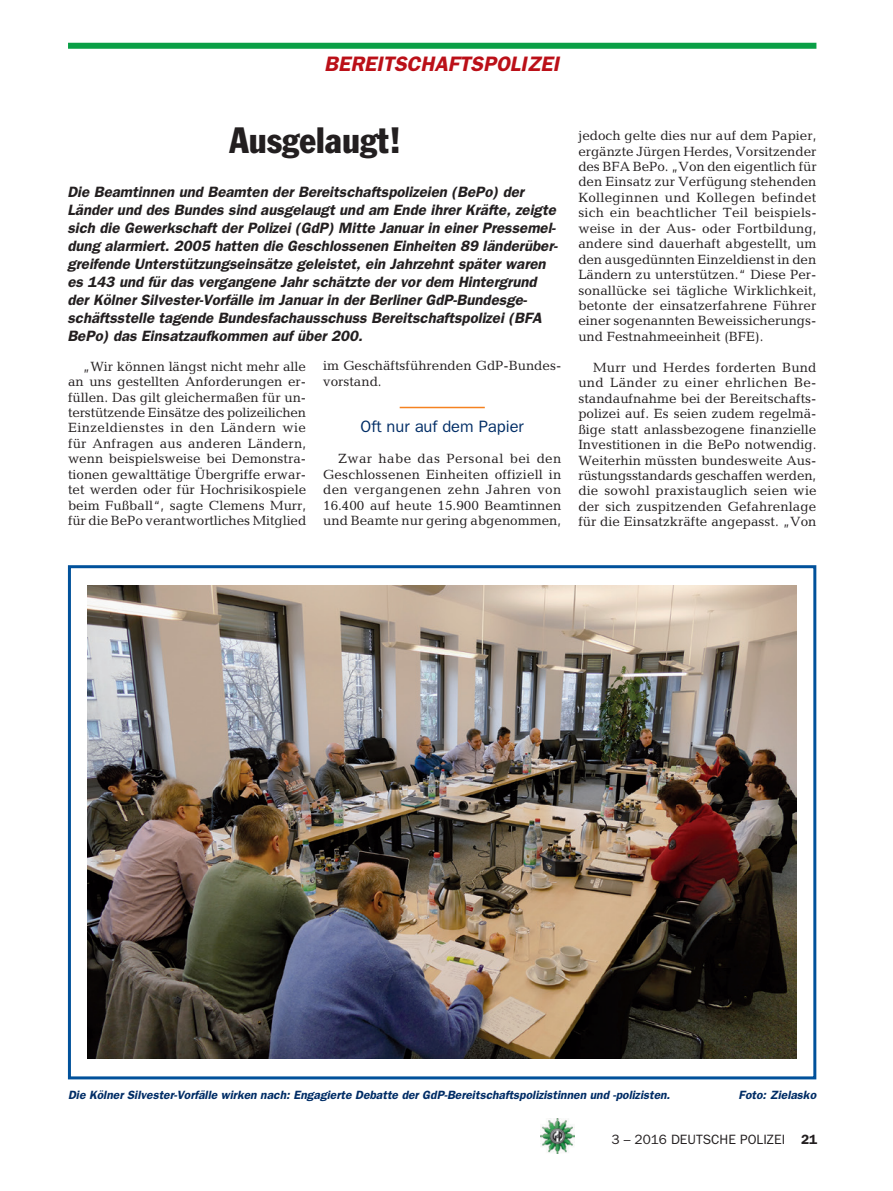
<style>
.page{position:relative;width:893px;height:1191px;background:#fff}
.page>*{position:absolute;margin:0;border:0;box-sizing:border-box;transform-origin:0 0}
.t1{font:condensed 36px "Franklin Gothic";color:#231f20}
.t2{font:italic 600 21px "Franklin Gothic";color:#bb1018}
.t3{font:16.5px "Franklin Gothic";color:#002d66}
.t4{font:italic 600 15px/18px "Franklin Gothic";color:#231f20}
.t5{font:13.5px/15.5px "Candida";color:#231f20;text-align:justify}
.t6{font:13.5px "Franklin Gothic";color:#231f20}
.t7{font:italic 600 12px "Franklin Gothic";color:#002d66}
.s1{font-weight:600}
</style>
<div class="page">
<img style="left:540px;top:1118px;width:34px;height:35px">
<div style="left:68px;top:43px;width:748px;height:6px;background:#0a9f46"></div>
<hr style="left:400px;top:407px;width:85px;height:1px;background:#f58220">
<img style="left:88px;top:585px;width:709px;height:474px">
<div style="left:68px;top:565px;width:748px;height:514px;border:3px solid #01519b"></div>
<h2 class="t2" style="left:324px;top:51px;width:236px">BEREITSCHAFTSPOLIZEI</h2>
<h1 class="t1" style="left:229px;top:118px;width:173px">Ausgelaugt!</h1>
<p class="t4" style="left:67px;top:183px;width:492px">Die Beamtinnen und Beamten der Bereitschaftspolizeien (BePo) der Länder und des Bundes sind ausgelaugt und am Ende ihrer Kräfte, zeigte sich die Gewerkschaft der Polizei (GdP) Mitte Januar in einer Pressemel&shy;dung alarmiert. 2005 hatten die Geschlossenen Einheiten 89 länderüber&shy;greifende Unterstützungseinsätze geleistet, ein Jahrzehnt später waren es 143 und für das vergangene Jahr schätzte der vor dem Hintergrund der Kölner Silvester-Vorfälle im Januar in der Berliner GdP-Bundesge&shy;schäftsstelle tagende Bundesfachausschuss Bereitschaftspolizei (BFA BePo) das Einsatzaufkommen auf über 200.</p>
<p class="t5" style="left:323px;top:358px;width:240px">im Geschäftsführenden GdP-Bundes&shy;vorstand.</p>
<p class="t3" style="left:361px;top:417px;width:165px">Oft nur auf dem Papier</p>
<p class="t5" style="left:323px;top:451px;width:240px;text-indent:15px">Zwar habe das Personal bei den Geschlossenen Einheiten offiziell in den vergangenen zehn Jahren von 16.400 auf heute 15.900 Beamtinnen und Beamte nur gering abgenommen,</p>
<p class="t5" style="left:68px;top:358px;width:240px;text-indent:15px">„Wir können längst nicht mehr alle an uns gestellten Anforderungen er&shy;füllen. Das gilt gleichermaßen für un&shy;terstützende Einsätze des polizeilichen Einzeldienstes in den Ländern wie für Anfragen aus anderen Ländern, wenn beispielsweise bei Demonstra&shy;tionen gewalttätige Übergriffe erwar&shy;tet werden oder für Hochrisikospiele beim Fußball“, sagte Clemens Murr, für die BePo verantwortliches Mitglied</p>
<p class="t5" style="left:578px;top:128px;width:240px">jedoch gelte dies nur auf dem Papier, ergänzte Jürgen Herdes, Vorsitzender des BFA BePo. „Von den eigentlich für den Einsatz zur Verfügung stehenden Kolleginnen und Kollegen befindet sich ein beachtlicher Teil beispiels&shy;weise in der Aus- oder Fortbildung, andere sind dauerhaft abgestellt, um den ausgedünnten Einzeldienst in den Ländern zu unterstützen.“ Diese Per&shy;sonallücke sei tägliche Wirklichkeit, betonte der einsatzerfahrene Führer einer sogenannten Beweissicherungs&shy;und Festnahmeeinheit (BFE).</p>
<p class="t5" style="left:578px;top:359px;width:240px;text-indent:15px">Murr und Herdes forderten Bund und Länder zu einer ehrlichen Be&shy;standaufnahme bei der Bereitschafts&shy;polizei auf. Es seien zudem regelmä&shy;ßige statt anlassbezogene finanzielle Investitionen in die BePo notwendig.<br>Weiterhin müssten bundesweite Aus&shy;rüstungsstandards geschaffen werden, die sowohl praxistauglich seien wie der sich zuspitzenden Gefahrenlage für die Einsatzkräfte angepasst. „Von</p>
<p class="t7" style="left:68px;top:1087px;width:604px">Die Kölner Silvester-Vorfälle wirken nach: Engagierte Debatte der GdP-Bereitschaftspolizistinnen und -polizisten.</p>
<p class="t7" style="left:739px;top:1087px;width:79px">Foto: Zielasko</p>
<p class="t6" style="left:612px;top:1131px;width:207px">3 – 2016 DEUTSCHE POLIZEI <span class="s1">21</span></p>
</div>
